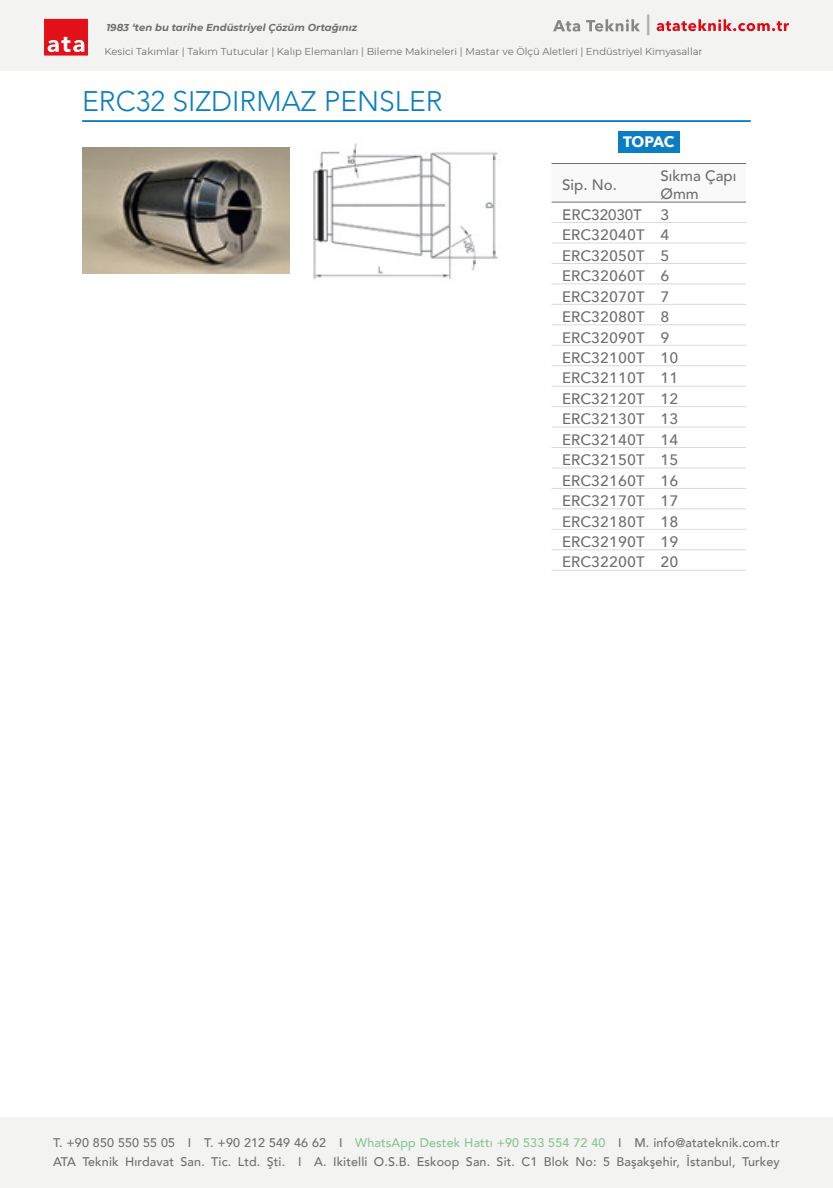
<style>
.page{position:relative;width:833px;height:1188px;background:#fff}
.page>*{position:absolute;margin:0;border:0;box-sizing:border-box;transform-origin:0 0}
.t1{font:300 28.25px "Avenir";color:#0b7ec3}
.t2{font:600 20.75px "Avenir Next";color:#b3b2b2;scale:1.11 1}
.t3{font:500 15.12px/20.4px "Avenir Next";color:#706f6f}
.t4{font:500 15.12px/18.1px "Avenir";color:#706f6f}
.t5{font:700 15.12px "Avenir Next";letter-spacing:-.025em;color:#fff}
.t6{font:500 12.5px "Avenir";letter-spacing:.01em;color:#706f6f}
.t7{font:10px "Montserrat";color:#706f6f}
.t8{font:italic 700 10px "Montserrat";color:#706f6f}
.s1{font-family:"Avenir"}
.s2{color:#87c594}
</style>
<div class="page">
<svg style="left:551px;top:201px;width:195px;height:1px"></svg>
<hr style="left:551px;top:222px;width:99px;height:1px;background:#dadada">
<hr style="left:650px;top:222px;width:96px;height:1px;background:#dadada">
<hr style="left:551px;top:243px;width:99px;height:1px;background:#dadada">
<hr style="left:650px;top:243px;width:96px;height:1px;background:#dadada">
<hr style="left:551px;top:263px;width:99px;height:1px;background:#dadada">
<hr style="left:650px;top:263px;width:96px;height:1px;background:#dadada">
<hr style="left:551px;top:283px;width:99px;height:1px;background:#dadada">
<hr style="left:650px;top:283px;width:96px;height:1px;background:#dadada">
<hr style="left:551px;top:304px;width:99px;height:1px;background:#dadada">
<hr style="left:650px;top:304px;width:96px;height:1px;background:#dadada">
<hr style="left:551px;top:324px;width:99px;height:1px;background:#dadada">
<hr style="left:650px;top:324px;width:96px;height:1px;background:#dadada">
<hr style="left:551px;top:345px;width:99px;height:1px;background:#dadada">
<hr style="left:650px;top:345px;width:96px;height:1px;background:#dadada">
<hr style="left:551px;top:365px;width:99px;height:1px;background:#dadada">
<hr style="left:650px;top:365px;width:96px;height:1px;background:#dadada">
<hr style="left:551px;top:386px;width:99px;height:1px;background:#dadada">
<hr style="left:650px;top:386px;width:96px;height:1px;background:#dadada">
<hr style="left:551px;top:406px;width:99px;height:1px;background:#dadada">
<hr style="left:650px;top:406px;width:96px;height:1px;background:#dadada">
<hr style="left:551px;top:426px;width:99px;height:1px;background:#dadada">
<hr style="left:650px;top:426px;width:96px;height:1px;background:#dadada">
<hr style="left:551px;top:447px;width:99px;height:1px;background:#dadada">
<hr style="left:650px;top:447px;width:96px;height:1px;background:#dadada">
<hr style="left:551px;top:467px;width:99px;height:1px;background:#dadada">
<hr style="left:650px;top:467px;width:96px;height:1px;background:#dadada">
<hr style="left:551px;top:488px;width:99px;height:1px;background:#dadada">
<hr style="left:650px;top:488px;width:96px;height:1px;background:#dadada">
<hr style="left:551px;top:508px;width:99px;height:1px;background:#dadada">
<hr style="left:650px;top:508px;width:96px;height:1px;background:#dadada">
<hr style="left:551px;top:529px;width:99px;height:1px;background:#dadada">
<hr style="left:650px;top:529px;width:96px;height:1px;background:#dadada">
<hr style="left:551px;top:549px;width:99px;height:1px;background:#dadada">
<hr style="left:650px;top:549px;width:96px;height:1px;background:#dadada">
<hr style="left:551px;top:570px;width:99px;height:1px;background:#dadada">
<hr style="left:650px;top:570px;width:96px;height:1px;background:#dadada">
<hr style="left:551px;top:202px;width:99px;height:1px;background:#706f6f">
<hr style="left:551px;top:163px;width:99px;height:1px;background:#706f6f">
<hr style="left:650px;top:202px;width:96px;height:1px;background:#706f6f">
<hr style="left:650px;top:163px;width:96px;height:1px;background:#706f6f">
<hr style="left:82px;top:120px;width:668px;height:2px;background:#0b7ec3">
<div style="left:618px;top:131px;width:61px;height:21px;background:#0b7ec3"></div>
<img style="left:82px;top:147px;width:208px;height:126px">
<img style="left:313px;top:143px;width:185px;height:137px">
<div style="left:0;top:0;width:833px;height:71px;background:#f3f3f2"></div>
<div style="left:0;top:1116px;width:833px;height:71px;background:#f3f3f2"></div>
<div style="left:44px;top:19px;width:44px;height:37px;background:#e21018"></div>
<svg style="left:48px;top:37px;width:36px;height:15px"></svg>
<svg style="left:656px;top:19px;width:133px;height:12px"></svg>
<svg style="left:553px;top:20px;width:27px;height:11px"></svg>
<svg style="left:586px;top:19px;width:54px;height:13px"></svg>
<p class="t8" style="left:106px;top:20px;width:252px">1983 ‘ten bu tarihe Endüstriyel Çözüm Ortağınız</p>
<h2 class="t2" style="left:646px;top:10px;width:6px">|</h2>
<p class="t7" style="left:105px;top:44px;width:599px">Kesici Takımlar | Takım Tutucular | Kalıp Elemanları | Bileme Makineleri | Mastar ve Ölçü Aletleri | Endüstriyel Kimyasallar</p>
<p class="t1" style="left:82px;top:85px;width:362px">ERC32 SIZDIRMAZ PENSLER</p>
<p class="t5" style="left:623px;top:133px;width:53px">TOPAC</p>
<p class="t4" style="left:562px;top:175px;width:56px">Sip. No.</p>
<p class="t4" style="left:660px;top:166px;width:78px">Sıkma Çapı<br>Ømm</p>
<p class="t3" style="left:562px;top:204px;width:118px"><span class="s1">ERC32030T</span> 3<br>ERC32040T 4<br>ERC32050T 5<br>ERC32060T 6<br>ERC32070T 7<br>ERC32080T 8<br>ERC32090T 9<br>ERC32100T 10<br>ERC32110T 11<br>ERC32120T 12<br>ERC32130T 13<br>ERC32140T 14<br>ERC32150T 15<br>ERC32160T 16<br>ERC32170T 17<br>ERC32180T 18<br>ERC32190T 19<br>ERC32200T 20</p>
<p class="t6" style="left:53px;top:1131px;width:728px">T. +90 850 550 55 05 I T. +90 212 549 46 62 I <span class="s2">WhatsApp Destek Hattı +90 533 554 72 40</span> I M. info@atateknik.com.tr</p>
<p class="t6" style="left:53px;top:1149px;width:728px">ATA Teknik Hırdavat San. Tic. Ltd. Şti. I A. Ikitelli O.S.B. Eskoop San. Sit. C1 Blok No: 5 Başakşehir, İstanbul, Turkey</p>
</div>
